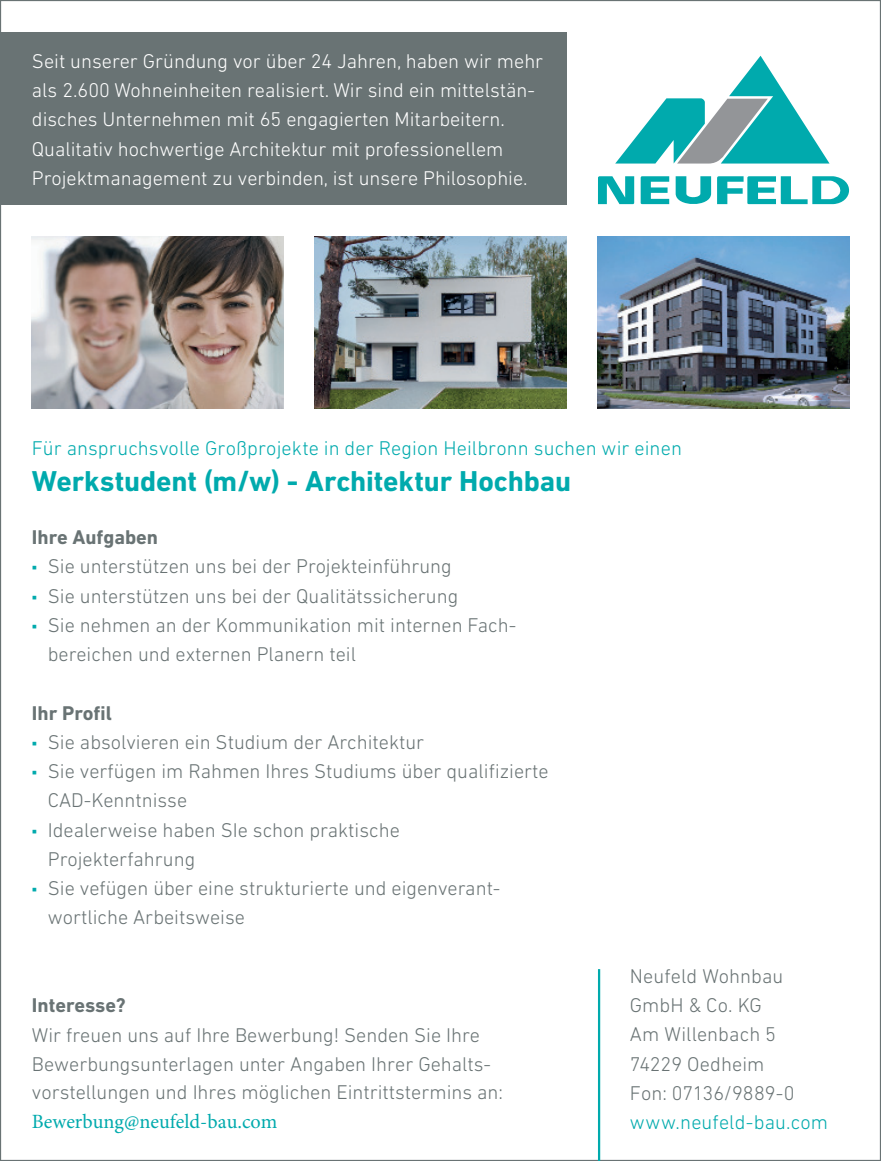
<style>
.page{position:relative;width:881px;height:1161px;background:#fff}
.page>*{position:absolute;margin:0;border:0;box-sizing:border-box;transform-origin:0 0}
.Fliesstext{font:700 29.25px "DIN Next LT Pro";letter-spacing:-.005em;color:#00aaad}
.Fliesstext-2{font:300 20.25px/29px "DIN Next LT Pro";color:#697374}
.Fliesstext-3{font:300 20.25px/29.2px "DIN Next LT Pro";color:#fff}
.Fliesstext-4{font:300 20.25px "DIN Next LT Pro";letter-spacing:.005em;color:#00aaad}
.Fliesstext-5{font:700 20.25px "DIN Next LT Pro";color:#697374}
.s1{font-weight:900;color:#00aaad}
.s2{font-weight:700}
.s3{font-family:"Minion Pro";font-weight:400;color:#00aaad}
</style>
<div class="page">
<div style="left:0;top:32px;width:566px;height:172px;background:#697374"></div>
<svg style="left:598px;top:176px;width:36px;height:28px"></svg>
<svg style="left:640px;top:176px;width:29px;height:28px"></svg>
<svg style="left:675px;top:176px;width:35px;height:28px"></svg>
<svg style="left:717px;top:176px;width:133px;height:28px"></svg>
<svg style="left:615px;top:56px;width:214px;height:108px"></svg>
<img style="left:315px;top:236px;width:251px;height:172px">
<img style="left:32px;top:236px;width:251px;height:172px">
<hr style="left:597px;top:969px;width:3px;height:192px;background:#00aaad">
<img style="left:597px;top:236px;width:251px;height:172px">
<p class="Fliesstext-3" style="left:32px;top:46px;width:512px">Seit unserer Gründung vor über 24 Jahren, haben wir mehr als 2.600 Wohneinheiten realisiert. Wir sind ein mittelstän&shy;disches Unternehmen mit 65 engagierten Mitarbeitern.<br>Qualitativ hochwertige Architektur mit professionellem Projektmanagement zu verbinden, ist unsere Philosophie.</p>
<p class="Fliesstext-4" style="left:32px;top:437px;width:651px">Für anspruchsvolle Großprojekte in der Region Heilbronn suchen wir einen</p>
<p class="Fliesstext" style="left:32px;top:464px;width:540px">Werkstudent (m/w) - Architektur Hochbau</p>
<p class="Fliesstext-5" style="left:32px;top:525px;width:128px">Ihre Aufgaben</p>
<p class="Fliesstext-2" style="left:32px;top:552px;width:421px"><span class="s1">·</span> Sie unterstützen uns bei der Projekteinführung</p>
<p class="Fliesstext-2" style="left:32px;top:581px;width:427px"><span class="s1">·</span> Sie unterstützen uns bei der Qualitätssicherung</p>
<p class="Fliesstext-2" style="left:32px;top:610px;width:485px"><span class="s1">·</span> Sie nehmen an der Kommunikation mit internen Fach-</p>
<p class="Fliesstext-2" style="left:48px;top:639px;width:309px">bereichen und externen Planern teil</p>
<p class="Fliesstext-5" style="left:32px;top:701px;width:81px">Ihr Profil</p>
<p class="Fliesstext-2" style="left:32px;top:727px;width:394px"><span class="s1">·</span> Sie absolvieren ein Studium der Architektur</p>
<p class="Fliesstext-2" style="left:32px;top:756px;width:518px"><span class="s1">·</span> Sie verfügen im Rahmen Ihres Studiums über qualifizierte</p>
<p class="Fliesstext-2" style="left:48px;top:786px;width:141px">CAD-Kenntnisse</p>
<p class="Fliesstext-2" style="left:32px;top:815px;width:369px"><span class="s1">·</span> Idealerweise haben SIe schon praktische</p>
<p class="Fliesstext-2" style="left:48px;top:844px;width:149px">Projekterfahrung</p>
<p class="Fliesstext-2" style="left:32px;top:873px;width:469px"><span class="s1">·</span> Sie vefügen über eine strukturierte und eigenverant-</p>
<p class="Fliesstext-2" style="left:48px;top:903px;width:198px">wortliche Arbeitsweise</p>
<p class="Fliesstext-2" style="left:32px;top:990px;width:472px"><span class="s2">Interesse?<br></span>Wir freuen uns auf Ihre Bewerbung! Senden Sie Ihre Bewerbungs unter lagen unter Angaben Ihrer Gehalts&shy;vorstellungen und Ihres möglichen Eintrittstermins an:<br><span class="s3">Bewerbung@neufeld-bau.com</span></p>
<p class="Fliesstext-2" style="left:629px;top:961px;width:155px">Neufeld Wohnbau</p>
<p class="Fliesstext-2" style="left:629px;top:990px;width:133px">GmbH &amp; Co. KG</p>
<p class="Fliesstext-2" style="left:629px;top:1020px;width:148px">Am Willenbach 5</p>
<p class="Fliesstext-2" style="left:629px;top:1049px;width:136px">74229 Oedheim</p>
<p class="Fliesstext-2" style="left:629px;top:1078px;width:166px">Fon: 07136/9889-0</p>
<p class="Fliesstext-4" style="left:629px;top:1110px;width:199px">www.neufeld-bau.com</p>
</div>
